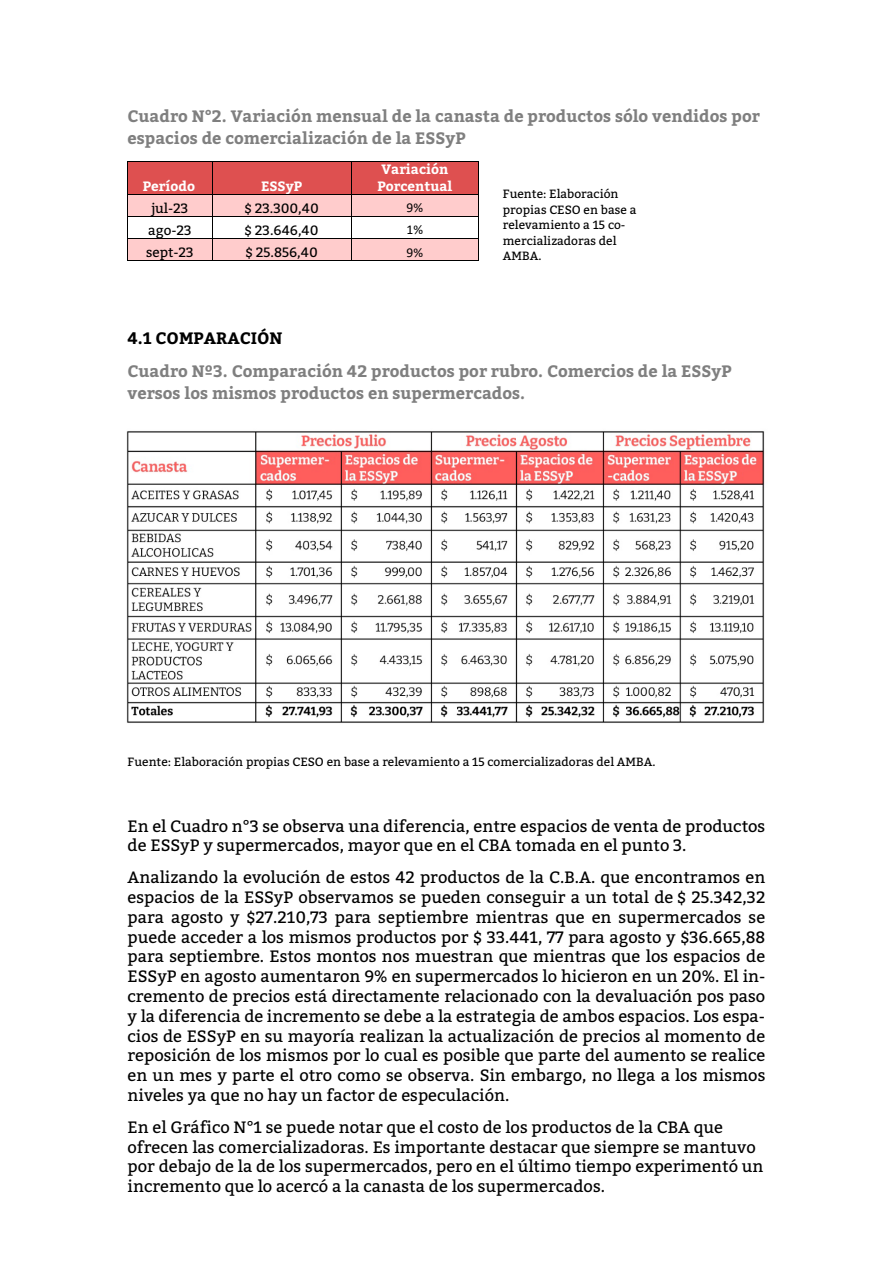
<style>
.page{position:relative;width:893px;height:1263px;background:#fff}
.page>*{position:absolute;margin:0;border:0;box-sizing:border-box;transform-origin:0 0}
.t1{font:16.5px/19.8px "Bitter";color:#000}
.t2{font:700 16.5px/21.5px "Bitter";color:#7f7f7f}
.t3{font:700 16.5px "Bitter";color:#000}
.t4{font:13.5px "Bitter";letter-spacing:-.005em;color:#000}
.t5{font:700 13.5px "Bitter";color:#fff}
.t6{font:13.5px "Calibri";color:#000}
.t7{font:12px/15.5px "Bitter";color:#000}
</style>
<div class="page">
<div style="left:128px;top:161px;width:84px;height:33px;background:#de5050"></div>
<div style="left:212px;top:161px;width:139px;height:33px;background:#de5050"></div>
<div style="left:351px;top:161px;width:127px;height:33px;background:#de5050"></div>
<hr style="left:128px;top:161px;width:84px;height:1px;background:#000">
<hr style="left:212px;top:161px;width:139px;height:1px;background:#000">
<hr style="left:352px;top:161px;width:126px;height:1px;background:#000">
<hr style="left:128px;top:161px;width:1px;height:33px;background:#000">
<hr style="left:212px;top:161px;width:1px;height:33px;background:#000">
<hr style="left:351px;top:161px;width:1px;height:33px;background:#000">
<hr style="left:478px;top:161px;width:1px;height:33px;background:#000">
<div style="left:128px;top:194px;width:84px;height:22px;background:#fcc"></div>
<div style="left:212px;top:194px;width:139px;height:22px;background:#fcc"></div>
<div style="left:351px;top:194px;width:127px;height:22px;background:#fcc"></div>
<hr style="left:128px;top:194px;width:84px;height:1px;background:#000">
<hr style="left:212px;top:194px;width:139px;height:1px;background:#000">
<hr style="left:352px;top:194px;width:126px;height:1px;background:#000">
<hr style="left:128px;top:216px;width:84px;height:1px;background:#000">
<hr style="left:212px;top:216px;width:139px;height:1px;background:#000">
<hr style="left:352px;top:216px;width:126px;height:1px;background:#000">
<div style="left:128px;top:239px;width:84px;height:21px;background:#fcc"></div>
<div style="left:212px;top:239px;width:139px;height:21px;background:#fcc"></div>
<div style="left:351px;top:239px;width:127px;height:21px;background:#fcc"></div>
<hr style="left:128px;top:238px;width:84px;height:1px;background:#000">
<hr style="left:212px;top:238px;width:139px;height:1px;background:#000">
<hr style="left:352px;top:238px;width:126px;height:1px;background:#000">
<hr style="left:128px;top:260px;width:84px;height:1px;background:#000">
<svg style="left:212px;top:195px;width:1px;height:65px"></svg>
<hr style="left:212px;top:260px;width:139px;height:1px;background:#000">
<svg style="left:351px;top:194px;width:1px;height:67px"></svg>
<hr style="left:352px;top:260px;width:126px;height:1px;background:#000">
<svg style="left:478px;top:194px;width:1px;height:67px"></svg>
<img style="left:126px;top:431px;width:639px;height:292px">
<p class="t2" style="left:128px;top:106px;width:634px">Cuadro N°2. Variación mensual de la canasta de productos sólo vendidos por espacios de comercialización de la ESSyP</p>
<p class="t5" style="left:143px;top:177px;width:54px">Período</p>
<p class="t5" style="left:261px;top:177px;width:43px">ESSyP</p>
<p class="t5" style="left:381px;top:161px;width:68px">Variación</p>
<p class="t5" style="left:377px;top:177px;width:76px">Porcentual</p>
<p class="t4" style="left:151px;top:199px;width:39px">jul-23</p>
<p class="t4" style="left:244px;top:199px;width:76px">$ 23.300,40</p>
<p class="t6" style="left:407px;top:198px;width:18px">9%</p>
<p class="t4" style="left:148px;top:222px;width:45px">ago-23</p>
<p class="t4" style="left:245px;top:222px;width:75px">$ 23.646,40</p>
<p class="t6" style="left:407px;top:221px;width:18px">1%</p>
<p class="t4" style="left:146px;top:244px;width:49px">sept-23</p>
<p class="t4" style="left:245px;top:244px;width:74px">$ 25.856,40</p>
<p class="t6" style="left:407px;top:243px;width:18px">9%</p>
<p class="t7" style="left:503px;top:186px;width:135px">Fuente: Elaboración propias CESO en base a relevamiento a 15 co&shy;mercializadoras del<br>AMBA.</p>
<p class="t3" style="left:128px;top:327px;width:156px">4.1 COMPARACIÓN</p>
<p class="t2" style="left:128px;top:361px;width:606px">Cuadro Nº3. Comparación 42 productos por rubro. Comercios de la ESSyP versos los mismos productos en supermercados.</p>
<p class="t7" style="left:128px;top:754px;width:529px">Fuente: Elaboración propias CESO en base a relevamiento a 15 comercializadoras del AMBA.</p>
<p class="t1" style="left:128px;top:816px;width:639px">En el Cuadro n°3 se observa una diferencia, entre espacios de venta de productos de ESSyP y supermercados, mayor que en el CBA tomada en el punto 3.</p>
<p class="t1" style="left:128px;top:868px;width:639px;text-align:justify">Analizando la evolución de estos 42 productos de la C.B.A. que encontramos en espacios de la ESSyP observamos se pueden conseguir a un total de $ 25.342,32 para agosto y $27.210,73 para septiembre mientras que en supermercados se puede acceder a los mismos productos por $ 33.441, 77 para agosto y $36.665,88 para septiembre. Estos montos nos muestran que mientras que los espacios de ESSyP en agosto aumentaron 9% en supermercados lo hicieron en un 20%. El in&shy;cremento de precios está directamente relacionado con la devaluación pos paso y la diferencia de incremento se debe a la estrategia de ambos espacios. Los espa&shy;cios de ESSyP en su mayoría realizan la actualización de precios al momento de reposición de los mismos por lo cual es posible que parte del aumento se realice en un mes y parte el otro como se observa. Sin embargo, no llega a los mismos niveles ya que no hay un factor de especulación.</p>
<p class="t1" style="left:128px;top:1117px;width:637px">En el Gráfico N°1 se puede notar que el costo de los productos de la CBA que ofrecen las comercializadoras. Es importante destacar que siempre se mantuvo por debajo de la de los supermercados, pero en el último tiempo experimentó un incremento que lo acercó a la canasta de los supermercados.</p>
</div>
